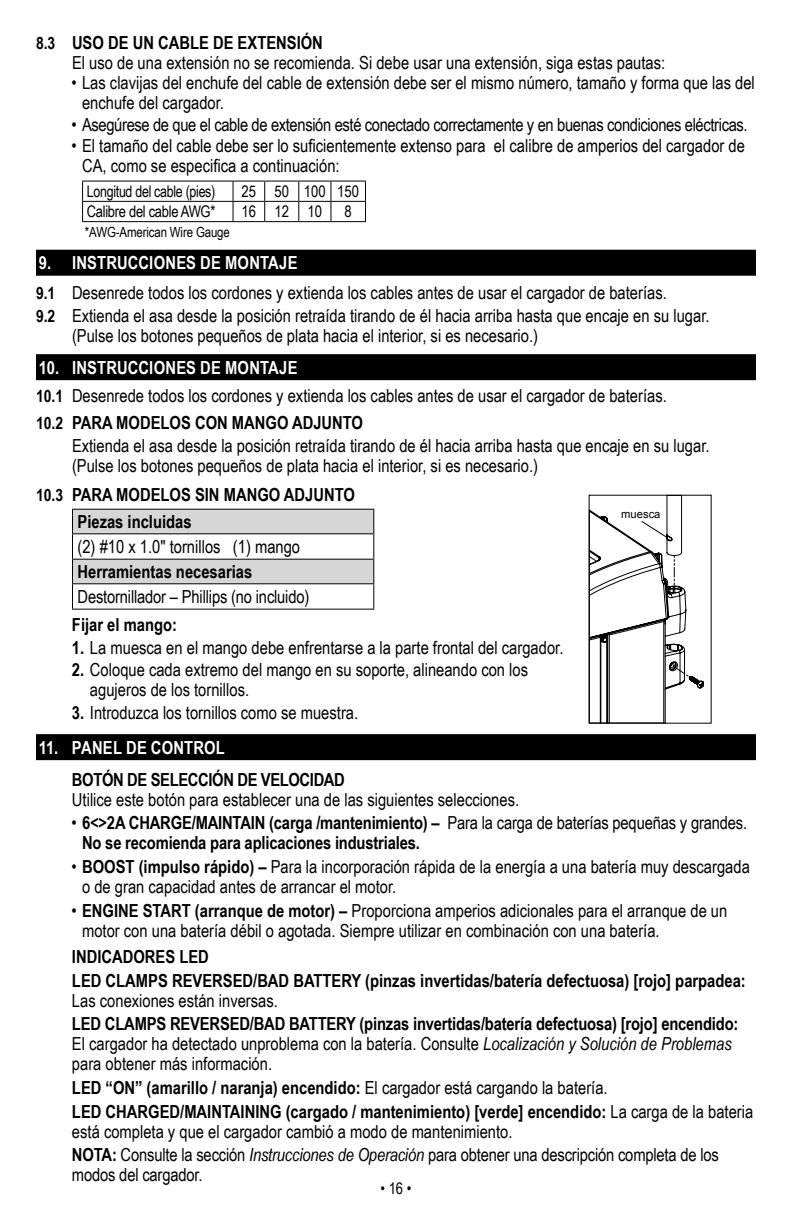
<style>
.page{position:relative;width:792px;height:1224px;background:#fff}
.page>*{position:absolute;margin:0;border:0;box-sizing:border-box;transform-origin:0 0}
.t1{font:18px/20px "Arial Narrow";color:#000}
.t2{font:700 18px/20px "Arial Narrow";color:#000}
.t3{font:18px "Arial Narrow";letter-spacing:-.02em;color:#000}
.t4{font:700 18px "Arial Narrow";letter-spacing:-.02em;color:#000}
.t5{font:700 18px "Arial Narrow";letter-spacing:.01em;color:#fff}
.t6{font:16px "Arial Narrow";letter-spacing:-.02em;color:#000}
.t7{font:16px "Arial Narrow";letter-spacing:-.02em;color:#000;scale:.95 1}
.t8{font:16px "Arial Narrow";color:#000}
.t9{font:14px "Arial Narrow";letter-spacing:-.01em;color:#000}
.t10{font:11.2px "Arial";color:#000}
.s1{font-weight:700;font-size:17px}
.s2{font-weight:700}
.s3{font-weight:700;color:#fff}
.s4{font-size:17px}
.s5{font-weight:400}
.s6{font-weight:400;font-style:italic}
.s7{font-style:italic}
</style>
<div class="page">
<hr style="left:82px;top:221px;width:151px;height:1px;background:#000">
<hr style="left:82px;top:181px;width:151px;height:1px;background:#000">
<svg style="left:82px;top:182px;width:1px;height:39px"></svg>
<hr style="left:82px;top:201px;width:151px;height:1px;background:#000">
<hr style="left:233px;top:201px;width:32px;height:1px;background:#000">
<hr style="left:265px;top:201px;width:34px;height:1px;background:#000">
<hr style="left:299px;top:201px;width:32px;height:1px;background:#000">
<hr style="left:331px;top:201px;width:35px;height:1px;background:#000">
<hr style="left:331px;top:181px;width:35px;height:1px;background:#000">
<svg style="left:365px;top:182px;width:1px;height:39px"></svg>
<hr style="left:331px;top:221px;width:35px;height:1px;background:#000">
<hr style="left:299px;top:181px;width:32px;height:1px;background:#000">
<svg style="left:330px;top:182px;width:1px;height:39px"></svg>
<hr style="left:299px;top:221px;width:32px;height:1px;background:#000">
<hr style="left:265px;top:181px;width:34px;height:1px;background:#000">
<svg style="left:298px;top:182px;width:1px;height:39px"></svg>
<hr style="left:265px;top:221px;width:34px;height:1px;background:#000">
<hr style="left:233px;top:181px;width:32px;height:1px;background:#000">
<svg style="left:233px;top:182px;width:1px;height:39px"></svg>
<svg style="left:264px;top:182px;width:1px;height:39px"></svg>
<hr style="left:233px;top:221px;width:32px;height:1px;background:#000">
<div style="left:36px;top:250px;width:720px;height:26px;background:#000"></div>
<div style="left:36px;top:354px;width:720px;height:26px;background:#000"></div>
<div style="left:36px;top:734px;width:720px;height:26px;background:#000"></div>
<hr style="left:72px;top:609px;width:302px;height:1px;background:#000">
<svg style="left:72px;top:509px;width:302px;height:100px"></svg>
<hr style="left:72px;top:583px;width:302px;height:1px;background:#000">
<svg style="left:589px;top:495px;width:115px;height:228px"></svg>
<p class="t1" style="left:72px;top:32px;width:595px;text-indent:-36px"><span class="s1">8.3</span> <span class="s2">USO DE UN CABLE DE EXTENSIÓN<br></span>El uso de una extensión no se recomienda. Si debe usar una extensión, siga estas pautas:</p>
<p class="t1" style="left:82px;top:72px;width:674px;text-indent:-10px">• Las clavijas del enchufe del cable de extensión debe ser el mismo número, tamaño y forma que las del enchufe del cargador.</p>
<p class="t3" style="left:72px;top:111px;width:678px">• Asegúrese de que el cable de extensión esté conectado correctamente y en buenas condiciones eléctricas.</p>
<p class="t1" style="left:82px;top:135px;width:664px;text-indent:-10px">• El tamaño del cable debe ser lo suficientemente extenso para el calibre de amperios del cargador de<br>CA, como se especifica a continuación:</p>
<p class="t7" style="left:87px;top:180px;width:137px">Longitud del cable (pies)</p>
<p class="t8" style="left:242px;top:180px;width:119px">25 50 100 150</p>
<p class="t6" style="left:87px;top:200px;width:130px">Calibre del cable AWG*</p>
<p class="t6" style="left:242px;top:200px;width:82px">16 12 10</p>
<p class="t6" style="left:345px;top:200px;width:9px">8</p>
<p class="t9" style="left:85px;top:222px;width:146px">*AWG-American Wire Gauge</p>
<p class="t1" style="left:36px;top:248px;width:632px;line-height:29.4px"><span class="s3">9. INSTRUCCIONES DE MONTAJE<br></span><span class="s1">9.1</span> Desenrede todos los cordones y extienda los cables antes de usar el cargador de baterías.</p>
<p class="t1" style="left:72px;top:305px;width:639px;text-indent:-36px"><span class="s1">9.2</span> Extienda el asa desde la posición retraída tirando de él hacia arriba hasta que encaje en su lugar. (Pulse los botones pequeños de plata hacia el interior, si es necesario.)</p>
<p class="t1" style="left:36px;top:352px;width:632px;line-height:28.6px"><span class="s3">10. INSTRUCCIONES DE MONTAJE<br></span><span class="s1">10.1</span> Desenrede todos los cordones y extienda los cables antes de usar el cargador de baterías.</p>
<p class="t1" style="left:72px;top:410px;width:639px;line-height:22.8px;text-indent:-36px"><span class="s1">10.2</span> <span class="s2">PARA MODELOS CON MANGO ADJUNTO<br></span>Extienda el asa desde la posición retraída tirando de él hacia arriba hasta que encaje en su lugar.</p>
<p class="t1" style="left:72px;top:455px;width:468px">(Pulse los botones pequeños de plata hacia el interior, si es necesario.)</p>
<p class="t2" style="left:36px;top:483px;width:320px"><span class="s4">10.3</span> PARA MODELOS SIN MANGO ADJUNTO</p>
<p class="t2" style="left:78px;top:511px;width:116px">Piezas incluidas</p>
<p class="t1" style="left:78px;top:536px;width:224px">(2) #10 x 1.0" tornillos (1) mango</p>
<p class="t2" style="left:78px;top:561px;width:176px">Herramientas necesarias</p>
<p class="t1" style="left:78px;top:586px;width:233px">Destornillador – Phillips (no incluido)</p>
<p class="t2" style="left:72px;top:613px;width:106px">Fijar el mango:</p>
<p class="t1" style="left:72px;top:636px;width:493px"><span class="s2">1.</span> La muesca en el mango debe enfrentarse a la parte frontal del cargador.</p>
<p class="t1" style="left:90px;top:659px;width:440px;text-indent:-18px"><span class="s2">2.</span> Coloque cada extremo del mango en su soporte, alineando con los agujeros de los tornillos.</p>
<p class="t1" style="left:72px;top:702px;width:288px"><span class="s2">3.</span> Introduzca los tornillos como se muestra.</p>
<p class="t5" style="left:39px;top:734px;width:187px">11. PANEL DE CONTROL</p>
<p class="t4" style="left:72px;top:766px;width:274px">BOTÓN DE SELECCIÓN DE VELOCIDAD</p>
<p class="t1" style="left:72px;top:789px;width:449px">Utilice este botón para establecer una de las siguientes selecciones.</p>
<p class="t2" style="left:82px;top:812px;width:667px;text-indent:-10px"><span class="s5">•</span> 6&lt;&gt;2A CHARGE/MAINTAIN (carga /mantenimiento) – <span class="s5">Para la carga de baterías pequeñas y grandes.<br></span>No se recomienda para aplicaciones industriales.</p>
<p class="t1" style="left:82px;top:856px;width:669px;text-indent:-10px">• <span class="s2">BOOST (impulso rápido) –</span> Para la incorporación rápida de la energía a una batería muy descargada o de gran capacidad antes de arrancar el motor.</p>
<p class="t1" style="left:82px;top:900px;width:647px;text-indent:-10px">• <span class="s2">ENGINE START (arranque de motor) –</span> Proporciona amperios adicionales para el arranque de un motor con una batería débil o agotada. Siempre utilizar en combinación con una batería.</p>
<p class="t2" style="left:72px;top:944px;width:675px;line-height:23.6px">INDICADORES LED<br>LED CLAMPS REVERSED/BAD BATTERY (pinzas invertidas/batería defectuosa) [rojo] parpadea:</p>
<p class="t1" style="left:72px;top:990px;width:207px">Las conexiones están inversas.</p>
<p class="t2" style="left:72px;top:1013px;width:668px">LED CLAMPS REVERSED/BAD BATTERY (pinzas invertidas/batería defectuosa) [rojo] encendido:<br><span class="s5">El cargador ha detectado unproblema con la batería. Consulte</span> <span class="s6">Localización y Solución de Problemas </span><span class="s5">para obtener más información.</span></p>
<p class="t2" style="left:72px;top:1075px;width:683px;line-height:23.6px">LED “ON” (amarillo / naranja) encendido: <span class="s5">El cargador está cargando la batería.<br></span>LED CHARGED/MAINTAINING (cargado / mantenimiento) [verde] encendido: <span class="s5">La carga de la bateria</span></p>
<p class="t1" style="left:72px;top:1119px;width:648px;line-height:23.6px">está completa y que el cargador cambió a modo de mantenimiento.<br><span class="s2">NOTA:</span> Consulte la sección <span class="s7">Instrucciones de Operación</span> para obtener una descripción completa de los</p>
<p class="t1" style="left:72px;top:1164px;width:132px">modos del cargador.</p>
<p class="t10" style="left:621px;top:506px;width:41px">muesca</p>
<p class="t6" style="left:380px;top:1177px;width:33px">• 16 •</p>
</div>
